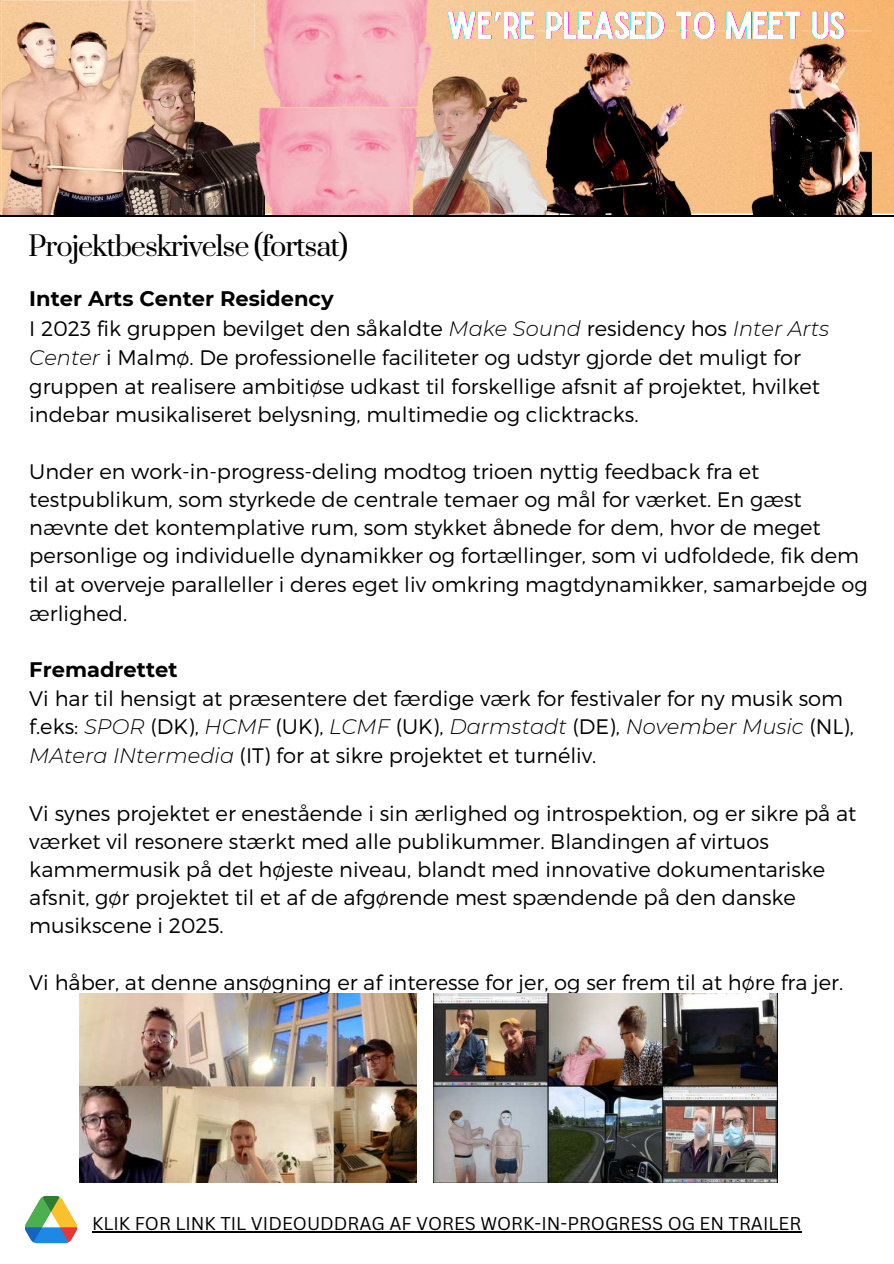
<style>
.page{position:relative;width:894px;height:1264px;background:#fff}
.page>*{position:absolute;margin:0;border:0;box-sizing:border-box;transform-origin:0 0}
.t1{font:27px "Prata";letter-spacing:-.04em;color:#000}
.t2{font:300 21px/28.3px "Montserrat";color:#000}
.t3{font:700 21px "Montserrat";color:#000}
.t4{font:18px "Canva Sans";color:#000}
.s1{font-weight:700}
.s2{font-style:italic}
</style>
<div class="page">
<img style="left:433px;top:0;width:461px;height:213px">
<hr style="left:92px;top:1231px;width:709px;height:1px;background:#000">
<hr style="left:432px;top:0;width:461px;height:1px;background:#fff">
<img style="left:433px;top:63px;width:102px;height:1px">
<img style="left:432px;top:0;width:1px;height:63px">
<svg style="left:447px;top:12px;width:1px;height:27px"></svg>
<svg style="left:474px;top:12px;width:3px;height:27px"></svg>
<img style="left:448px;top:12px;width:1px;height:27px">
<img style="left:449px;top:12px;width:25px;height:27px">
<img style="left:477px;top:12px;width:1px;height:27px">
<img style="left:478px;top:12px;width:12px;height:27px">
<svg style="left:490px;top:12px;width:13px;height:27px"></svg>
<svg style="left:518px;top:12px;width:3px;height:27px"></svg>
<img style="left:503px;top:12px;width:1px;height:27px">
<img style="left:504px;top:12px;width:14px;height:27px">
<svg style="left:533px;top:12px;width:2px;height:27px"></svg>
<img style="left:521px;top:12px;width:12px;height:27px">
<img style="left:0;top:0;width:432px;height:213px">
<img style="left:2px;top:1px;width:192px;height:212px">
<img style="left:194px;top:54px;width:60px;height:159px">
<img style="left:535px;top:31px;width:337px;height:182px">
<svg style="left:545px;top:11px;width:119px;height:28px"></svg>
<img style="left:647px;top:31px;width:16px;height:8px">
<svg style="left:675px;top:12px;width:40px;height:27px"></svg>
<svg style="left:725px;top:12px;width:76px;height:27px"></svg>
<img style="left:785px;top:31px;width:14px;height:8px">
<svg style="left:811px;top:12px;width:33px;height:27px"></svg>
<img style="left:254px;top:54px;width:11px;height:159px">
<img style="left:123px;top:54px;width:71px;height:159px">
<img style="left:432px;top:64px;width:103px;height:149px">
<img style="left:413px;top:64px;width:19px;height:149px">
<img style="left:535px;top:64px;width:12px;height:149px">
<svg style="left:0;top:213px;width:893px;height:4px"></svg>
<hr style="left:123px;top:215px;width:141px;height:1px;background:#000">
<hr style="left:413px;top:215px;width:133px;height:1px;background:#000">
<img style="left:79px;top:993px;width:338px;height:189px">
<img style="left:433px;top:993px;width:344px;height:189px">
<svg style="left:25px;top:1195px;width:53px;height:49px"></svg>
<p class="t1" style="left:28px;top:224px;width:321px">Projektbeskrivelse (fortsat)</p>
<p class="t2" style="left:29px;top:284px;width:801px;line-height:29px"><span class="s1">Inter Arts Center Residency<br></span>I 2023 fik gruppen bevilget den såkaldte <span class="s2">Make Sound</span> residency hos <span class="s2">Inter Arts Center</span> i Malmø. De professionelle faciliteter og udstyr gjorde det muligt for gruppen at realisere ambitiøse udkast til forskellige afsnit af projektet, hvilket indebar musikaliseret belysning, multimedie og clicktracks.</p>
<p class="t2" style="left:29px;top:456px;width:839px">Under en work-in-progress-deling modtog trioen nyttig feedback fra et testpublikum, som styrkede de centrale temaer og mål for værket. En gæst nævnte det kontemplative rum, som stykket åbnede for dem, hvor de meget personlige og individuelle dynamikker og fortællinger, som vi udfoldede, fik dem til at overveje paralleller i deres eget liv omkring magtdynamikker, samarbejde og ærlighed.</p>
<p class="t3" style="left:29px;top:654px;width:150px">Fremadrettet</p>
<p class="t2" style="left:29px;top:684px;width:826px">Vi har til hensigt at præsentere det færdige værk for festivaler for ny musik som f.eks: <span class="s2">SPOR</span> (DK), <span class="s2">HCMF</span> (UK), <span class="s2">LCMF</span> (UK), <span class="s2">Darmstadt</span> (DE), <span class="s2">November Music</span> (NL),<br><span class="s2">MAtera INtermedia</span> (IT) for at sikre projektet et turnéliv.</p>
<p class="t2" style="left:29px;top:799px;width:828px">Vi synes projektet er enestående i sin ærlighed og introspektion, og er sikre på at værket vil resonere stærkt med alle publikummer. Blandingen af virtuos kammermusik på det højeste niveau, blandt med innovative dokumentariske afsnit, gør projektet til et af de afgørende mest spændende på den danske musikscene i 2025.</p>
<p class="t2" style="left:29px;top:967px;width:815px">Vi håber, at denne ansøgning er af interesse for jer, og ser frem til at høre fra jer.</p>
<p class="t4" style="left:92px;top:1213px;width:710px">KLIK FOR LINK TIL VIDEOUDDRAG AF VORES WORK-IN-PROGRESS OG EN TRAILER</p>
</div>
